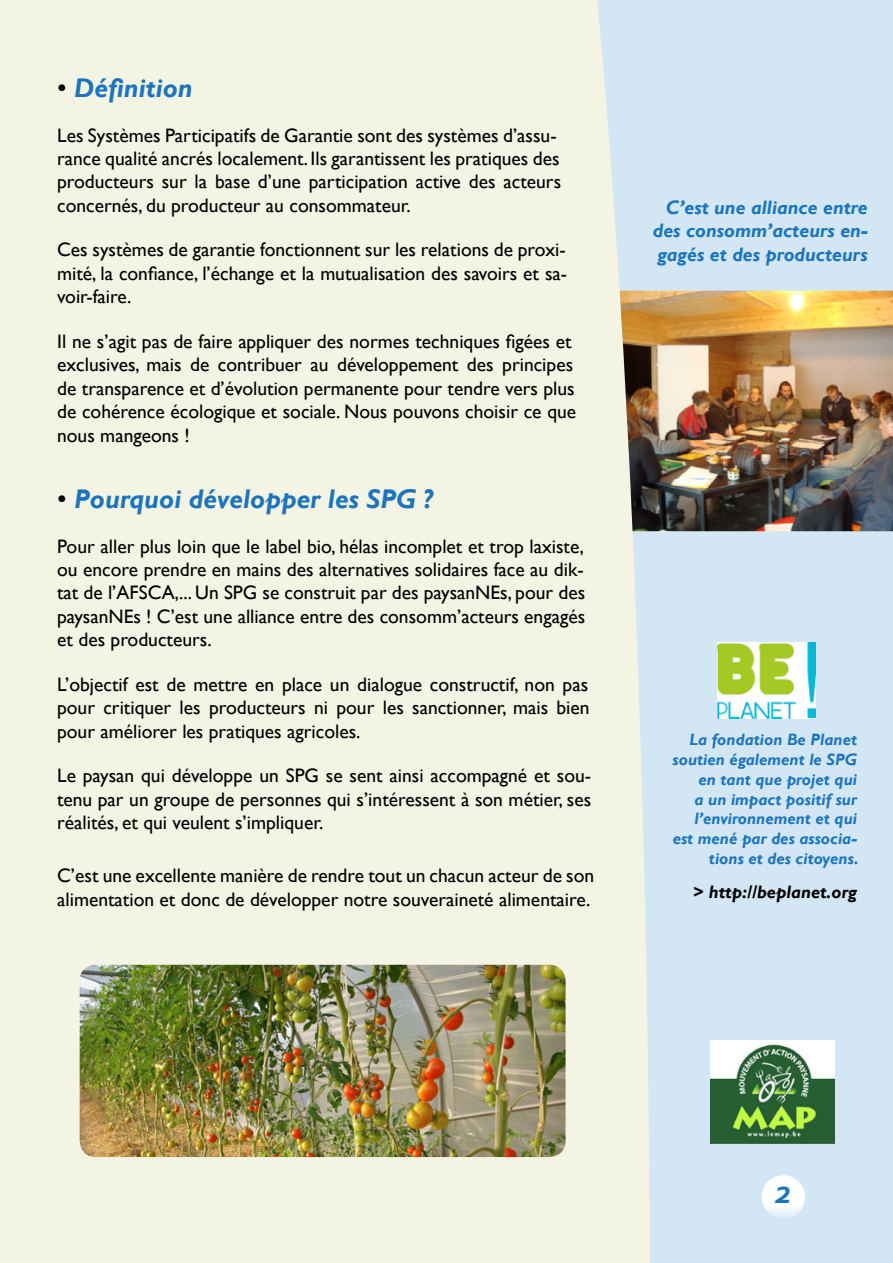
<style>
.page{position:relative;width:893px;height:1263px;background:#f3f4e4}
.page>*{position:absolute;margin:0;border:0;box-sizing:border-box;transform-origin:0 0}
.t1{font:italic 700 34.2px "Corbel";color:#1c75bc}
.t2{font:italic 700 27px "Gill Sans";color:#1c75bc}
.t3{font:19.5px/23.4px "Gill Sans";color:#000;text-align:justify}
.t4{font:italic 700 19.5px/23.4px "Gill Sans";color:#1c75bc;text-align:justify}
.t5{font:italic 700 18px "Gill Sans";color:#000}
.t6{font:italic 700 16.5px/19.8px "Gill Sans";color:#1c75bc;text-align:right}
.s1{font-weight:400;font-style:normal;color:#000}
</style>
<div class="page">
<svg style="left:597px;top:0;width:296px;height:1263px;fill:#d2e6f4"></svg>
<img style="left:620px;top:291px;width:273px;height:240px">
<img style="left:710px;top:1040px;width:125px;height:103px">
<svg style="left:762px;top:1175px;width:43px;height:43px"></svg>
<img style="left:80px;top:965px;width:486px;height:192px">
<img style="left:718px;top:642px;width:98px;height:77px">
<h2 class="t2" style="left:57px;top:72px;width:137px"><span class="s1">•</span> Définition</h2>
<p class="t3" style="left:57px;top:124px;width:506px;text-align:left">Les Systèmes Participatifs de Garantie sont des systèmes d’assu&shy;rance qualité ancrés localement. Ils garantissent les pratiques des producteurs sur la base d’une participation active des acteurs concernés, du producteur au consommateur.</p>
<p class="t3" style="left:57px;top:239px;width:512px">Ces systèmes de garantie fonctionnent sur les relations de proxi&shy;mité, la confiance, l’échange et la mutualisation des savoirs et sa&shy;voir-faire.</p>
<p class="t3" style="left:57px;top:330px;width:521px;text-align:left">Il ne s’agit pas de faire appliquer des normes techniques figées et exclusives, mais de contribuer au développement des principes de transparence et d’évolution permanente pour tendre vers plus de cohérence écologique et sociale. Nous pouvons choisir ce que nous mangeons !</p>
<h2 class="t2" style="left:57px;top:483px;width:377px"><span class="s1">•</span> Pourquoi développer les SPG ?</h2>
<p class="t3" style="left:57px;top:535px;width:530px">Pour aller plus loin que le label bio, hélas incomplet et trop laxiste, ou encore prendre en mains des alternatives solidaires face au dik&shy;tat de l’AFSCA,... Un SPG se construit par des paysanNEs, pour des paysanNEs ! C’est une alliance entre des consomm’acteurs engagés et des producteurs.</p>
<p class="t3" style="left:57px;top:673px;width:534px">L’objectif est de mettre en place un dialogue constructif, non pas pour critiquer les producteurs ni pour les sanctionner, mais bien pour améliorer les pratiques agricoles.</p>
<p class="t3" style="left:57px;top:764px;width:536px">Le paysan qui développe un SPG se sent ainsi accompagné et sou&shy;tenu par un groupe de personnes qui s’intéressent à son métier, ses réalités, et qui veulent s’impliquer.</p>
<p class="t3" style="left:57px;top:864px;width:539px">C’est une excellente manière de rendre tout un chacun acteur de son alimentation et donc de développer notre souveraineté alimentaire.</p>
<p class="t4" style="left:653px;top:196px;width:216px;text-indent:13px">C’est une alliance entre des consomm’acteurs en&shy;gagés et des producteurs</p>
<p class="t6" style="left:673px;top:730px;width:188px">La fondation Be Planet soutien également le SPG en tant que projet qui<br>a un impact positif sur l’environnement et qui est mené par des associa&shy;tions et des citoyens.</p>
<p class="t5" style="left:693px;top:882px;width:165px">&gt; http://beplanet.org</p>
<h1 class="t1" style="left:774px;top:1171px;width:19px">2</h1>
</div>
